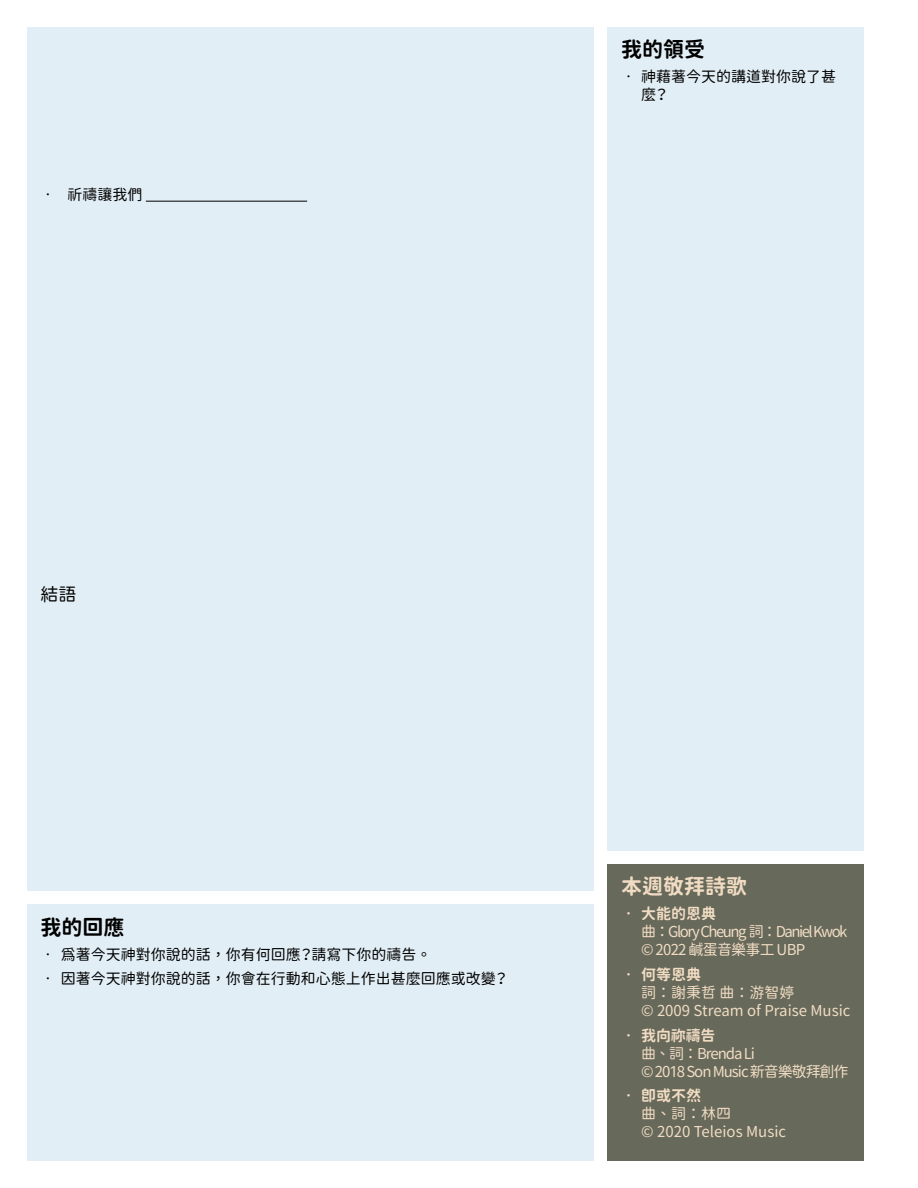
<style>
.page{position:relative;width:918px;height:1188px;background:#fff}
.page>*{position:absolute;margin:0;border:0;box-sizing:border-box;transform-origin:0 0}
.t1{font:21px "Gen Sen Rounded TW B";color:#000}
.t2{font:21px "Gen Sen Rounded TW B";color:#f1dcc3}
.t3{font:18px "Gen Sen Rounded TW R";color:#000}
.t4{font:15px/18px "Gen Sen Rounded TW R";color:#000}
.t5{font:15px/18px "Gen Sen Rounded TW R";color:#f1dcc3}
.t6{font:15px/18px "Gen Sen Rounded TW R";letter-spacing:-.1em;color:#f1dcc3}
.t7{font:15px/18px "Gen Sen Rounded TW R";letter-spacing:-.07em;color:#f1dcc3}
.t8{font:15px "Gen Sen Rounded TW B";color:#f1dcc3}
</style>
<div class="page">
<div style="left:608px;top:27px;width:256px;height:823px;background:#e2eef5"></div>
<div style="left:27px;top:27px;width:567px;height:864px;background:#e2eef5"></div>
<hr style="left:146px;top:201px;width:161px;height:1px;background:#000">
<div style="left:27px;top:904px;width:567px;height:257px;background:#e2eef5"></div>
<div style="left:608px;top:864px;width:256px;height:297px;background:#67695b"></div>
<p class="t4" style="left:40px;top:186px;width:103px">• 祈禱讓我們</p>
<h1 class="t1" style="left:621px;top:38px;width:85px">我的領受</h1>
<p class="t4" style="left:641px;top:68px;width:196px;text-indent:-20px">• 神藉著今天的講道對你說了甚麼？</p>
<p class="t3" style="left:40px;top:584px;width:37px">結語</p>
<h1 class="t1" style="left:40px;top:915px;width:85px">我的回應</h1>
<p class="t4" style="left:40px;top:945px;width:393px">• 為著今天神對你說的話，你有何回應？請寫下你的禱告。</p>
<p class="t4" style="left:40px;top:970px;width:470px">• 因著今天神對你說的話，你會在行動和心態上作出甚麼回應或改變？</p>
<h1 class="t2" style="left:621px;top:875px;width:127px">本週敬拜詩歌</h1>
<p class="t8" style="left:621px;top:905px;width:97px">• 大能的恩典</p>
<p class="t6" style="left:641px;top:923px;width:208px">曲：Glory Cheung 詞：DanielKwok © 2022 鹹蛋音樂事工 UBP</p>
<p class="t8" style="left:621px;top:966px;width:82px">• 何等恩典</p>
<p class="t5" style="left:641px;top:984px;width:211px">詞：謝秉哲 曲：游智婷<br>© 2009 Stream of Praise Music</p>
<p class="t8" style="left:621px;top:1027px;width:96px">• 我向祢禱告</p>
<p class="t7" style="left:641px;top:1044px;width:209px">曲、詞：Brenda Li<br>© 2018 Son Music 新音樂敬拜創作</p>
<p class="t8" style="left:621px;top:1087px;width:82px">• 即或不然</p>
<p class="t5" style="left:641px;top:1105px;width:146px">曲、詞：林四<br>© 2020 Teleios Music</p>
</div>
